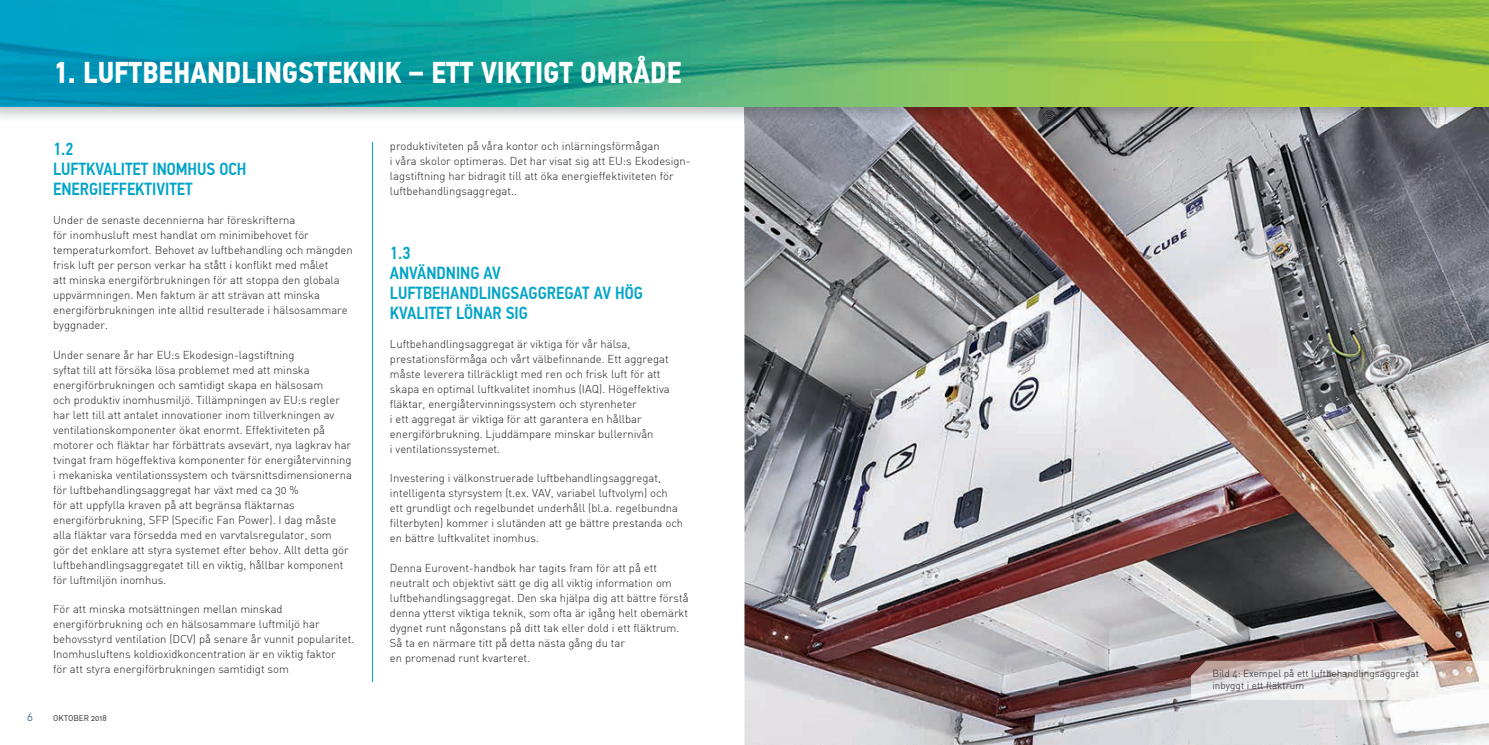
<style>
.page{position:relative;width:1489px;height:745px;background:#fff}
.page>*{position:absolute;margin:0;border:0;box-sizing:border-box;transform-origin:0 0}
.t1{font:700 30px "PF Din Text Cond Pro";color:#fff}
.t2{font:500 17.5px/20px "PF Din Text Cond Pro";color:#00a4c8}
.t3{font:300 11.25px/15px "DIN Alternate";color:#231f20}
.t4{font:300 11.25px "DIN Alternate";color:#003965}
.t5{font:300 10px/12.5px "DIN Alternate";color:#231f20}
.t6{font:8.12px "DIN Alternate";color:#231f20}
</style>
<div class="page">
<img style="left:744px;top:123px;width:744px;height:621px">
<hr style="left:372px;top:142px;width:1px;height:538px;background:#00a4c8">
<img style="left:1191px;top:660px;width:297px;height:39px">
<img style="left:0;top:106px;width:1488px;height:17px">
<img style="left:0;top:0;width:1488px;height:106px">
<h1 class="t1" style="left:53px;top:54px;width:630px">1. LUFTBEHANDLINGSTEKNIK – ETT VIKTIGT OMRÅDE</h1>
<h2 class="t2" style="left:53px;top:139px;width:195px">1.2<br>LUFTKVALITET INOMHUS OCH<br>ENERGIEFFEKTIVITET</h2>
<p class="t3" style="left:53px;top:212px;width:301px">Under de senaste decennierna har föreskrifterna<br>för inomhusluft mest handlat om minimibehovet för temperaturkomfort. Behovet av luftbehandling och mängden frisk luft per person verkar ha stått i konflikt med målet<br>att minska energiförbrukningen för att stoppa den globala uppvärmningen. Men faktum är att strävan att minska energiförbrukningen inte alltid resulterade i hälsosammare byggnader.</p>
<p class="t3" style="left:53px;top:347px;width:300px">Under senare år har EU:s Ekodesign-lagstiftning<br>syftat till att försöka lösa problemet med att minska energiförbrukningen och samtidigt skapa en hälsosam<br>och produktiv inomhusmiljö. Tillämpningen av EU:s regler har lett till att antalet innovationer inom tillverkningen av ventilationskomponenter ökat enormt. Effektiviteten på motorer och fläktar har förbättrats avsevärt, nya lagkrav har tvingat fram högeffektiva komponenter för energiåtervinning i mekaniska ventilationssystem och tvärsnittsdimensionerna för luftbehandlingsaggregat har växt med ca 30 %<br>för att uppfylla kraven på att begränsa fläktarnas energiförbrukning, SFP (Specific Fan Power). I dag måste alla fläktar vara försedda med en varvtalsregulator, som<br>gör det enklare att styra systemet efter behov. Allt detta gör luftbehandlingsaggregatet till en viktig, hållbar komponent för luftmiljön inomhus.</p>
<p class="t3" style="left:53px;top:601px;width:302px">För att minska motsättningen mellan minskad energiförbrukning och en hälsosammare luftmiljö har behovsstyrd ventilation (DCV) på senare år vunnit popularitet.<br>Inomhusluftens koldioxidkoncentration är en viktig faktor<br>för att styra energiförbrukningen samtidigt som</p>
<p class="t4" style="left:27px;top:709px;width:7px">6</p>
<p class="t6" style="left:53px;top:712px;width:55px">OKTOBER 2018</p>
<p class="t3" style="left:390px;top:138px;width:302px">produktiviteten på våra kontor och inlärningsförmågan<br>i våra skolor optimeras. Det har visat sig att EU:s Ekodesign&shy;lagstiftning har bidragit till att öka energieffektiviteten för luftbehandlingsaggregat..</p>
<h2 class="t2" style="left:390px;top:243px;width:254px">1.3<br>ANVÄNDNING AV<br>LUFTBEHANDLINGSAGGREGAT AV HÖG<br>KVALITET LÖNAR SIG</h2>
<p class="t3" style="left:390px;top:336px;width:281px">Luftbehandlingsaggregat är viktiga för vår hälsa, prestationsförmåga och vårt välbefinnande. Ett aggregat måste leverera tillräckligt med ren och frisk luft för att skapa en optimal luftkvalitet inomhus (IAQ). Högeffektiva fläktar, energiåtervinningssystem och styrenheter<br>i ett aggregat är viktiga för att garantera en hållbar energiförbrukning. Ljuddämpare minskar bullernivån<br>i ventilationssystemet.</p>
<p class="t3" style="left:390px;top:470px;width:295px">Investering i välkonstruerade luftbehandlingsaggregat, intelligenta styrsystem (t.ex. VAV, variabel luftvolym) och ett grundligt och regelbundet underhåll (bl.a. regelbundna filterbyten) kommer i slutänden att ge bättre prestanda och en bättre luftkvalitet inomhus.</p>
<p class="t3" style="left:390px;top:559px;width:300px">Denna Eurovent-handbok har tagits fram för att på ett neutralt och objektivt sätt ge dig all viktig information om luftbehandlingsaggregat. Den ska hjälpa dig att bättre förstå denna ytterst viktiga teknik, som ofta är igång helt obemärkt dygnet runt någonstans på ditt tak eller dold i ett fläktrum.<br>Så ta en närmare titt på detta nästa gång du tar<br>en promenad runt kvarteret.</p>
<p class="t5" style="left:1212px;top:666px;width:208px">Bild 4: Exempel på ett luftbehandlingsaggregat inbyggt i ett fläktrum</p>
</div>
